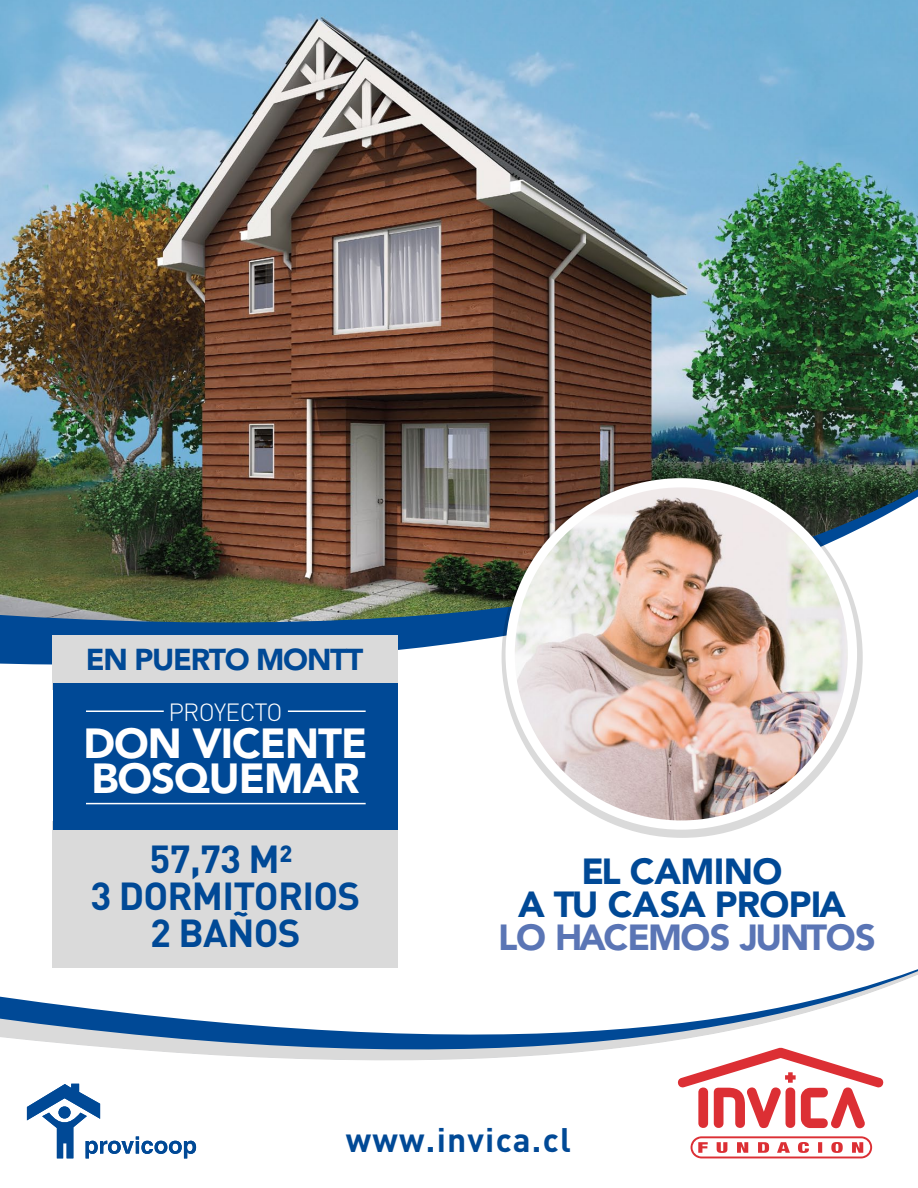
<style>
.page{position:relative;width:918px;height:1188px;background:#fff}
.page>*{position:absolute;margin:0;border:0;box-sizing:border-box;transform-origin:0 0}
.t1{font:900 41.7px/35.1px "Avenir LT Std";letter-spacing:-.025em;color:#fff}
.t2{font:700 38.55px/36.9px "DIN Pro";letter-spacing:-.02em;color:#004996;text-align:center}
.t3{font:900 36px/32.8px "Avenir LT Std";letter-spacing:-.02em;color:#004996;text-align:center}
.t4{font:900 36px "Avenir LT Std";letter-spacing:-.05em;color:#5a75b5}
.t5{font:700 33.6px "DIN Pro";letter-spacing:.035em;color:#004996}
.t6{font:900 30px "Avenir LT Std";letter-spacing:-.04em;color:#004996}
.t7{font:300 24.6px "DIN Pro";letter-spacing:-.025em;color:#fff}
</style>
<div class="page">
<img style="left:0;top:0;width:918px;height:464px">
<img style="left:0;top:464px;width:918px;height:217px">
<svg style="left:502px;top:477px;width:361px;height:361px;fill:#dadada"></svg>
<img style="left:510px;top:483px;width:342px;height:342px;border-radius:171px">
<div style="left:506px;top:478px;width:351px;height:352px;border:9px solid #fff;border-radius:50%"></div>
<svg style="left:690px;top:1096px;width:183px;height:62px"></svg>
<svg style="left:27px;top:1096px;width:169px;height:62px"></svg>
<svg style="left:0;top:959px;width:918px;height:137px"></svg>
<div style="left:53px;top:822px;width:345px;height:146px;background:#dadada"></div>
<div style="left:53px;top:636px;width:345px;height:54px;background:#dadada"></div>
<div style="left:53px;top:683px;width:345px;height:146px;background:#004996"></div>
<hr style="left:86px;top:711px;width:78px;height:1px;background:#fff">
<hr style="left:288px;top:711px;width:78px;height:1px;background:#fff">
<hr style="left:86px;top:803px;width:280px;height:1px;background:#fff">
<p class="t6" style="left:86px;top:642px;width:279px">EN PUERTO MONTT</p>
<p class="t7" style="left:168px;top:695px;width:116px">PROYECTO</p>
<p class="t1" style="left:83px;top:726px;width:286px">DON VICENTE<br>BOSQUEMAR</p>
<p class="t2" style="left:90px;top:839px;width:272px">57,73 M²<br>3 DORMITORIOS<br>2 BAÑOS</p>
<p class="t3" style="left:518px;top:855px;width:329px">EL CAMINO<br>A TU CASA PROPIA</p>
<p class="t4" style="left:498px;top:916px;width:379px">LO HACEMOS JUNTOS</p>
<p class="t5" style="left:346px;top:1117px;width:227px">www.invica.cl</p>
</div>
